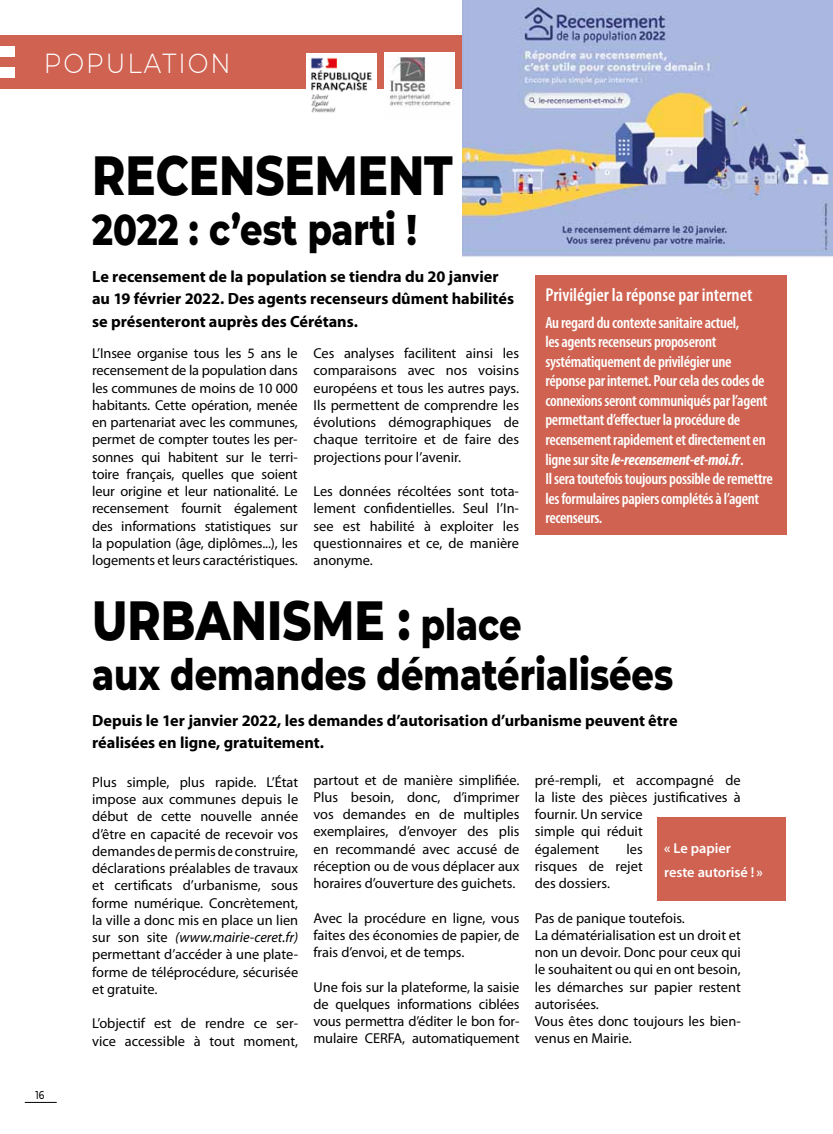
<style>
.page{position:relative;width:833px;height:1134px;background:#fff}
.page>*{position:absolute;margin:0;border:0;box-sizing:border-box;transform-origin:0 0}
.t1{font:800 56.25px "Montserrat";color:#000;scale:.8 1}
.t2{font:800 43.75px "Montserrat";color:#000;scale:.8 1}
.t3{font:300 27.5px "Montserrat";color:#fff;scale:.9 1}
.t4{font:600 condensed 18.75px "Myriad Pro";color:#fff}
.t5{font:600 condensed 16.25px/19.5px "Myriad Pro";letter-spacing:-.02em;color:#fff}
.t6{font:700 16.25px/22.5px "Myriad Pro";letter-spacing:-.005em;color:#000}
.t7{font:14.38px/17.2px "Myriad Pro";color:#000;text-align:justify}
.t8{font:600 14.38px/23.8px "Myriad Pro";letter-spacing:-.005em;color:#fff}
.t9{font:500 11.25px "Montserrat";color:#000;scale:.8 1}
.s1{font-weight:700;font-style:italic}
.s2{font-size:43.75px}
.s3{font-style:italic}
</style>
<div class="page">
<hr style="left:25px;top:1102px;width:32px;height:1px;background:#000">
<div style="left:0;top:35px;width:833px;height:54px;background:#cf6251"></div>
<div style="left:535px;top:275px;width:251px;height:260px;background:#cf6251"></div>
<div style="left:657px;top:817px;width:128px;height:84px;background:#cf6251"></div>
<div style="left:0;top:46px;width:14px;height:11px;background:#fff"></div>
<div style="left:0;top:67px;width:14px;height:11px;background:#fff"></div>
<img style="left:463px;top:0;width:370px;height:257px">
<div style="left:384px;top:53px;width:71px;height:66px;background:#fff"></div>
<img style="left:389px;top:57px;width:62px;height:49px">
<div style="left:306px;top:53px;width:70px;height:67px;background:#fff"></div>
<img style="left:311px;top:57px;width:61px;height:56px">
<h3 class="t3" style="left:44px;top:44px;width:23px">POPULA</h3>
<h3 class="t3" style="left:162px;top:44px;width:77px">TION</h3>
<h1 class="t1" style="left:92px;top:134px;width:41px">Recen</h1>
<h1 class="t1" style="left:255px;top:134px;width:80px">semen</h1>
<h1 class="t1" style="left:424px;top:134px;width:37px">t</h1>
<h2 class="t2" style="left:92px;top:197px;width:407px">2022 : c’est parti !</h2>
<p class="t6" style="left:92px;top:264px;width:423px">Le recensement de la population se tiendra du 20 janvier au 19 février 2022. Des agents recenseurs dûment habilités se présenteront auprès des Cérétans.</p>
<p class="t7" style="left:92px;top:344px;width:207px">L’Insee organise tous les 5 ans le recensement de la population dans les communes de moins de 10 000 habitants. Cette opération, menée en partenariat avec les communes, permet de compter toutes les per&shy;sonnes qui habitent sur le terri&shy;toire français, quelles que soient leur origine et leur nationalité. Le recensement fournit également des informations statistiques sur la population (âge, diplômes...), les logements et leurs caractéristiques.</p>
<p class="t7" style="left:313px;top:344px;width:207px">Ces analyses facilitent ainsi les comparaisons avec nos voisins européens et tous les autres pays.<br>Ils permettent de comprendre les évolutions démographiques de chaque territoire et de faire des projections pour l’avenir.</p>
<p class="t7" style="left:313px;top:482px;width:207px">Les données récoltées sont tota&shy;lement confidentielles. Seul l’In&shy;see est habilité à exploiter les questionnaires et ce, de manière anonyme.</p>
<h3 class="t4" style="left:545px;top:285px;width:209px">Privilégier la réponse par internet</h3>
<p class="t5" style="left:545px;top:313px;width:229px">Au regard du contexte sanitaire actuel,<br>les agents recenseurs proposeront systématiquement de privilégier une réponse par internet. Pour cela des codes de connexions seront communiqués par l’agent permettant d’effectuer la procédure de recensement rapidement et directement en ligne sur site <span class="s1">le-recensement-et-moi.fr</span>.<br>Il sera toutefois toujours possible de remettre les formulaires papiers complétés à l’agent recenseurs.</p>
<h1 class="t1" style="left:92px;top:579px;width:538px">Urbanisme : <span class="s2">place</span></h1>
<h2 class="t2" style="left:92px;top:643px;width:728px">aux demandes dématérialisées</h2>
<p class="t9" style="left:35px;top:1087px;width:13px">16</p>
<p class="t6" style="left:92px;top:708px;width:587px">Depuis le 1er janvier 2022, les demandes d’autorisation d’urbanisme peuvent être réalisées en ligne, gratuitement.</p>
<p class="t7" style="left:92px;top:773px;width:208px">Plus simple, plus rapide. L’État impose aux communes depuis le début de cette nouvelle année d’être en capacité de recevoir vos demandes de permis de construire, déclarations préalables de travaux et certificats d’urbanisme, sous forme numérique. Concrètement, la ville a donc mis en place un lien sur son site <span class="s3">(www.mairie-ceret.fr) </span>permettant d’accéder à une plate&shy;forme de téléprocédure, sécurisée et gratuite.</p>
<p class="t7" style="left:92px;top:1015px;width:208px">L’objectif est de rendre ce ser&shy;vice accessible à tout moment,</p>
<p class="t7" style="left:313px;top:771px;width:207px">partout et de manière simplifiée.<br>Plus besoin, donc, d’imprimer vos demandes en de multiples exemplaires, d’envoyer des plis en recommandé avec accusé de réception ou de vous déplacer aux horaires d’ouverture des guichets.</p>
<p class="t7" style="left:313px;top:909px;width:207px">Avec la procédure en ligne, vous faites des économies de papier, de frais d’envoi, et de temps.</p>
<p class="t7" style="left:313px;top:978px;width:207px">Une fois sur la plateforme, la saisie de quelques informations ciblées vous permettra d’éditer le bon for&shy;mulaire CERFA, automatiquement</p>
<p class="t7" style="left:535px;top:771px;width:207px;text-align:left">pré-rempli, et accompagné de la liste des pièces justificatives à fournir. Un service<br>simple qui réduit<br>également</p>
<p class="t8" style="left:664px;top:836px;width:100px">« Le papier reste autorisé ! »</p>
<p class="t7" style="left:535px;top:840px;width:109px;text-indent:92px">les risques de rejet des dossiers.</p>
<p class="t7" style="left:535px;top:909px;width:207px;text-align:left">Pas de panique toutefois.<br>La dématérialisation est un droit et non un devoir. Donc pour ceux qui le souhaitent ou qui en ont besoin, les démarches sur papier restent autorisées.<br>Vous êtes donc toujours les bien&shy;venus en Mairie.</p>
</div>
